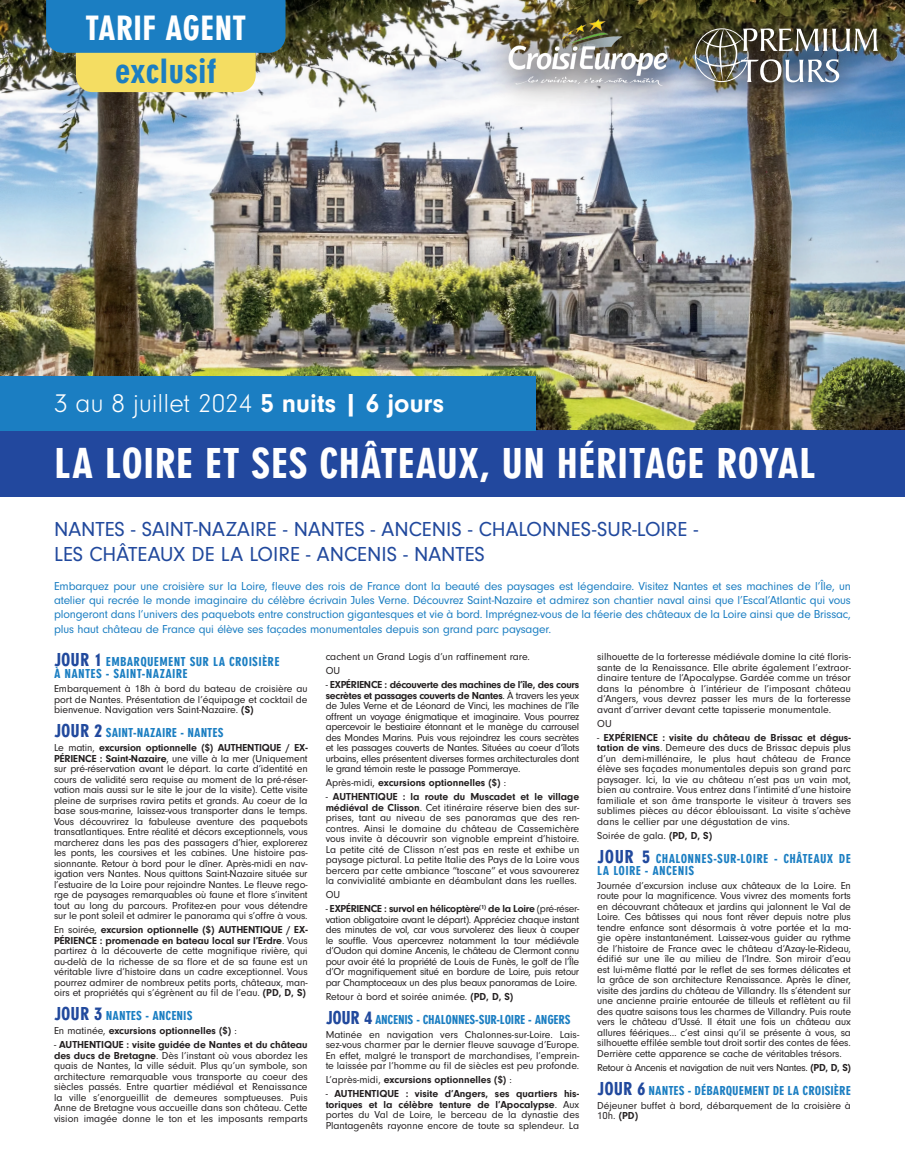
<style>
.page{position:relative;width:905px;height:1175px;background:#fff}
.page>*{position:absolute;margin:0;border:0;box-sizing:border-box;transform-origin:0 0}
.t1{font:900 45px "Neuzeit Gro Ext";letter-spacing:-.005em;color:#fff}
.t2{font:900 36.6px "Neuzeit Gro Ext";color:#fff}
.t3{font:900 36.6px "Neuzeit Gro Ext";color:#1b7ec2}
.t4{font:300 27px "Neuzeit Gro";color:#fff}
.t5{font:21px/25.2px "Neuzeit Gro";color:#21499d}
.t6{font:900 13.5px/12px "Neuzeit Gro Ext";letter-spacing:.02em;color:#1b7ec2}
.t7{font:900 13.5px "Neuzeit Gro Ext";color:#1b7ec2}
.t8{font:900 13.5px "Neuzeit Gro Ext";letter-spacing:-.02em;color:#1b7ec2}
.t9{font:12px/14.4px "Neuzeit Gro";letter-spacing:-.01em;color:#1b7ec2;text-align:justify}
.t10{font:10.5px/10.5px "Neuzeit Gro";letter-spacing:-.005em;color:#231f20;text-align:justify}
.t11{font:700 10.5px "Neuzeit Gro";color:#231f20}
.t12{font:10.5px "Neuzeit Gro";letter-spacing:-.03em;color:#231f20}
.s1{font-weight:700}
.s2{font-size:19.5px;color:#21499d}
.s3{font-weight:400}
</style>
<div class="page">
<img style="left:0;top:0;width:904px;height:430px">
<div style="left:0;top:430px;width:904px;height:66px;background:#22489e"></div>
<div style="left:0;top:376px;width:535px;height:54px;background:#1b7ec2"></div>
<hr style="left:904px;top:0;width:1px;height:496px;background:#21499d">
<div style="left:479px;top:0;width:217px;height:113px;background:#231f20;opacity:.49"></div>
<img style="left:508px;top:19px;width:158px;height:66px">
<div style="left:666px;top:0;width:238px;height:111px;background:#231f20;opacity:.49"></div>
<img style="left:694px;top:28px;width:184px;height:54px">
<div style="left:76px;top:11px;width:180px;height:81px;background:#f4dd62;border-radius:17px"></div>
<div style="left:46px;top:0;width:239px;height:53px;background:#1b7ec2"></div>
<h2 class="t2" style="left:85px;top:9px;width:163px">TARIF AGENT</h2>
<h2 class="t3" style="left:115px;top:52px;width:104px">exclusif</h2>
<h3 class="t4" style="left:54px;top:389px;width:391px">3 au 8 juillet 2024 <span class="s1">5 nuits | 6 jours</span></h3>
<h1 class="t1" style="left:54px;top:439px;width:764px">LA LOIRE ET SES CHÂTEAUX, UN HÉRITAGE ROYAL</h1>
<h3 class="t5" style="left:54px;top:517px;width:645px">NANTES - SAINT-NAZAIRE - NANTES - ANCENIS - CHALONNES-SUR-LOIRE -<br>LES CHÂTEAUX DE LA LOIRE - ANCENIS - NANTES</h3>
<p class="t9" style="left:54px;top:578px;width:798px">Embarquez pour une croisière sur la Loire, fleuve des rois de France dont la beauté des paysages est légendaire. Visitez Nantes et ses machines de l’Île, un atelier qui recrée le monde imaginaire du célèbre écrivain Jules Verne. Découvrez Saint-Nazaire et admirez son chantier naval ainsi que l’Escal’Atlantic qui vous plongeront dans l’univers des paquebots entre construction gigantesques et vie à bord. Imprégnez-vous de la féerie des châteaux de la Loire ainsi que de Brissac, plus haut château de France qui élève ses façades monumentales depuis son grand parc paysager.</p>
<p class="t6" style="left:54px;top:656px;width:227px"><span class="s2">JOUR 1</span> EMBARQUEMENT SUR LA CROISIÈRE<br>À NANTES - SAINT-NAZAIRE</p>
<p class="t10" style="left:54px;top:683px;width:255px">Embarquement à 18h à bord du bateau de croisière au port de Nantes. Présentation de l’équipage et cocktail de bienvenue. Navigation vers Saint-Nazaire. <span class="s1">(S)</span></p>
<p class="t7" style="left:54px;top:725px;width:171px"><span class="s2">JOUR 2</span> SAINT-NAZAIRE - NANTES</p>
<p class="t10" style="left:54px;top:742px;width:255px">Le matin, <span class="s1">excursion optionnelle ($) AUTHENTIQUE / EX-PÉRIENCE : Saint-Nazaire</span>, une ville à la mer (Uniquement sur pré-réservation avant le départ. la carte d’identité en cours de validité sera requise au moment de la pré-réser&shy;vation mais aussi sur le site le jour de la visite). Cette visite pleine de surprises ravira petits et grands. Au coeur de la base sous-marine, laissez-vous transporter dans le temps.<br>Vous découvrirez la fabuleuse aventure des paquebots transatlantiques. Entre réalité et décors exceptionnels, vous marcherez dans les pas des passagers d’hier, explorerez les ponts, les coursives et les cabines. Une histoire pas&shy;sionnante. Retour à bord pour le dîner. Après-midi en nav&shy;igation vers Nantes. Nous quittons Saint-Nazaire située sur l’estuaire de la Loire pour rejoindre Nantes. Le fleuve rego&shy;rge de paysages remarquables où faune et flore s’invitent tout au long du parcours. Profitez-en pour vous détendre sur le pont soleil et admirer le panorama qui s’offre à vous.</p>
<p class="t10" style="left:54px;top:924px;width:255px">En soirée, <span class="s1">excursion optionnelle ($) AUTHENTIQUE / EX-PÉRIENCE : promenade en bateau local sur l’Erdre</span>. Vous partirez à la découverte de cette magnifique rivière, qui au-delà de la richesse de sa flore et de sa faune est un véritable livre d’histoire dans un cadre exceptionnel. Vous pourrez admirer de nombreux petits ports, châteaux, man&shy;oirs et propriétés qui s’égrènent au fil de l’eau. <span class="s1">(PD, D, S)</span></p>
<p class="t7" style="left:54px;top:1008px;width:140px"><span class="s2">JOUR 3</span> NANTES - ANCENIS</p>
<p class="t11" style="left:54px;top:1024px;width:184px"><span class="s3">En matinée,</span> excursions optionnelles ($) <span class="s3">:</span></p>
<p class="t10" style="left:54px;top:1039px;width:255px">- <span class="s1">AUTHENTIQUE : visite guidée de Nantes et du château des ducs de Bretagne</span>. Dès l’instant où vous abordez les quais de Nantes, la ville séduit. Plus qu’un symbole, son architecture remarquable vous transporte au coeur des siècles passés. Entre quartier médiéval et Renaissance la ville s’enorgueillit de demeures somptueuses. Puis Anne de Bretagne vous accueille dans son château. Cette vision imagée donne le ton et les imposants remparts</p>
<p class="t10" style="left:325px;top:650px;width:206px;line-height:14px">cachent un Grand Logis d’un raffinement rare.<br>OU</p>
<p class="t10" style="left:325px;top:679px;width:255px">- <span class="s1">EXPÉRIENCE : découverte des machines de l’île, des cours secrètes et passages couverts de Nantes</span>. À travers les yeux de Jules Verne et de Léonard de Vinci, les machines de l’île offrent un voyage énigmatique et imaginaire. Vous pourrez apercevoir le bestiaire étonnant et le manège du carrousel des Mondes Marins. Puis vous rejoindrez les cours secrètes et les passages couverts de Nantes. Situées au coeur d’îlots urbains, elles présentent diverses formes architecturales dont le grand témoin reste le passage Pommeraye.</p>
<p class="t11" style="left:325px;top:776px;width:182px"><span class="s3">Après-midi,</span> excursions optionnelles ($) <span class="s3">:</span></p>
<p class="t10" style="left:325px;top:791px;width:255px">- <span class="s1">AUTHENTIQUE : la route du Muscadet et le village médiéval de Clisson</span>. Cet itinéraire réserve bien des sur&shy;prises, tant au niveau de ses panoramas que des ren&shy;contres. Ainsi le domaine du château de Cassemichère vous invite à découvrir son vignoble empreint d’histoire.<br>La petite cité de Clisson n’est pas en reste et exhibe un paysage pictural. La petite Italie des Pays de la Loire vous bercera par cette ambiance “toscane” et vous savourerez la convivialité ambiante en déambulant dans les ruelles.</p>
<p class="t10" style="left:325px;top:889px;width:16px">OU</p>
<p class="t10" style="left:325px;top:903px;width:255px">- <span class="s1">EXPÉRIENCE : survol en hélicoptère</span><sup>(1)</sup> <span class="s1">de la Loire</span> (pré-réser&shy;vation obligatoire avant le départ). Appréciez chaque instant des minutes de vol, car vous survolerez des lieux à couper le souffle. Vous apercevrez notamment la tour médiévale d’Oudon qui domine Ancenis, le château de Clermont connu pour avoir été la propriété de Louis de Funès, le golf de l’Île d’Or magnifiquement situé en bordure de Loire, puis retour par Champtoceaux un des plus beaux panoramas de Loire.</p>
<p class="t10" style="left:325px;top:991px;width:189px">Retour à bord et soirée animée. <span class="s1">(PD, D, S)</span></p>
<p class="t8" style="left:326px;top:1012px;width:246px"><span class="s2">JOUR 4</span> ANCENIS - CHALONNES-SUR-LOIRE - ANGERS</p>
<p class="t10" style="left:326px;top:1029px;width:255px">Matinée en navigation vers Chalonnes-sur-Loire. Lais&shy;sez-vous charmer par le dernier fleuve sauvage d’Europe.<br>En effet, malgré le transport de marchandises, l’emprein&shy;te laissée par l’homme au fil de siècles est peu profonde.</p>
<p class="t11" style="left:326px;top:1074px;width:188px"><span class="s3">L’après-midi,</span> excursions optionnelles ($) <span class="s3">:</span></p>
<p class="t10" style="left:326px;top:1088px;width:255px">- <span class="s1">AUTHENTIQUE : visite d’Angers, ses quartiers his&shy;toriques et la célèbre tenture de l’Apocalypse</span>. Aux portes du Val de Loire, le berceau de la dynastie des Plantagenêts rayonne encore de toute sa splendeur. La</p>
<p class="t10" style="left:597px;top:651px;width:255px">silhouette de la forteresse médiévale domine la cité floris&shy;sante de la Renaissance. Elle abrite également l’extraor&shy;dinaire tenture de l’Apocalypse. Gardée comme un trésor dans la pénombre à l’intérieur de l’imposant château d’Angers, vous devrez passer les murs de la forteresse avant d’arriver devant cette tapisserie monumentale.</p>
<p class="t10" style="left:597px;top:718px;width:16px">OU</p>
<p class="t10" style="left:597px;top:732px;width:255px">- <span class="s1">EXPÉRIENCE : visite du château de Brissac et dégus&shy;tation de vins</span>. Demeure des ducs de Brissac depuis plus d’un demi-millénaire, le plus haut château de France élève ses façades monumentales depuis son grand parc paysager. Ici, la vie au château n’est pas un vain mot, bien au contraire. Vous entrez dans l’intimité d’une histoire familiale et son âme transporte le visiteur à travers ses sublimes pièces au décor éblouissant. La visite s’achève dans le cellier par une dégustation de vins.</p>
<p class="t10" style="left:597px;top:830px;width:116px">Soirée de gala. <span class="s1">(PD, D, S)</span></p>
<p class="t6" style="left:597px;top:852px;width:255px"><span class="s2">JOUR 5</span> CHALONNES-SUR-LOIRE - CHÂTEAUX DE<br>LA LOIRE - ANCENIS</p>
<p class="t10" style="left:597px;top:880px;width:255px">Journée d’excursion incluse aux châteaux de la Loire. En route pour la magnificence. Vous vivrez des moments forts en découvrant châteaux et jardins qui jalonnent le Val de Loire. Ces bâtisses qui nous font rêver depuis notre plus tendre enfance sont désormais à votre portée et la ma&shy;gie opère instantanément. Laissez-vous guider au rythme de l’histoire de France avec le château d’Azay-le-Rideau, édifié sur une île au milieu de l’Indre. Son miroir d’eau est lui-même flatté par le reflet de ses formes délicates et la grâce de son architecture Renaissance. Après le dîner, visite des jardins du château de Villandry. Ils s’étendent sur une ancienne prairie entourée de tilleuls et reflètent au fil des quatre saisons tous les charmes de Villandry. Puis route vers le château d’Ussé. Il était une fois un château aux allures féériques… c’est ainsi qu’il se présente à vous, sa silhouette effilée semble tout droit sortir des contes de fées.<br>Derrière cette apparence se cache de véritables trésors.</p>
<p class="t12" style="left:597px;top:1061px;width:255px">Retour à Ancenis et navigation de nuit vers Nantes. <span class="s1">(PD, D, S)</span></p>
<p class="t7" style="left:597px;top:1083px;width:255px"><span class="s2">JOUR 6</span> NANTES - DÉBARQUEMENT DE LA CROISIÈRE</p>
<p class="t10" style="left:597px;top:1100px;width:255px">Déjeuner buffet à bord, débarquement de la croisière à<br>10h. <span class="s1">(PD)</span></p>
</div>
